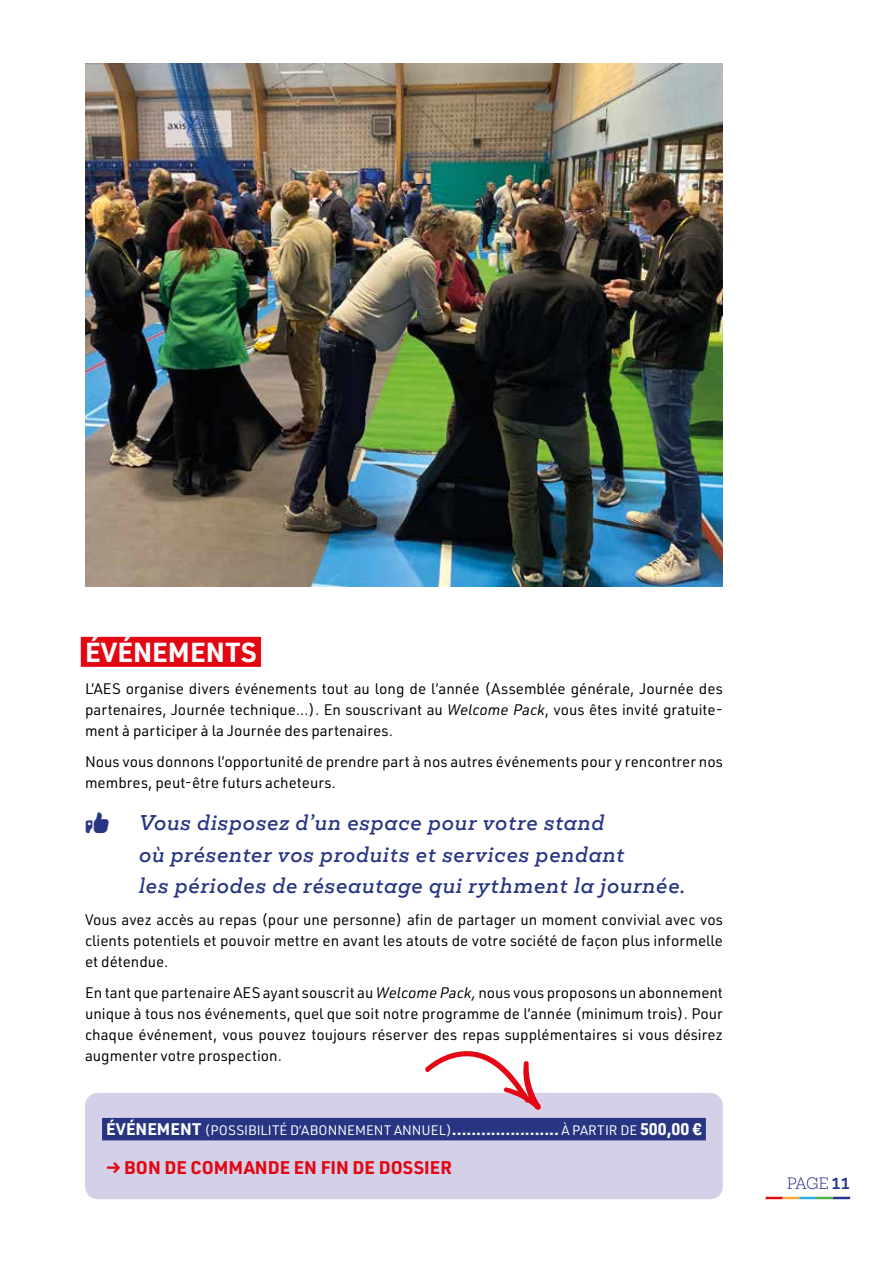
<style>
.page{position:relative;width:893px;height:1263px;background:#fff}
.page>*{position:absolute;margin:0;border:0;box-sizing:border-box;transform-origin:0 0}
.t1{font:700 27px "URWDIN";color:#fff}
.t2{font:italic 500 19.5px/31.5px "Mokoko";letter-spacing:.05em;color:#283583}
.t3{font:700 18px "URWDIN";color:#e30613}
.t4{font:15px/21px "URWDIN";color:#000;text-align:justify}
.t5{font:300 15px "Mokoko";color:#28348b}
.t6{font:13.5px "URWDIN";color:#fff}
.s1{font-style:italic}
.s2{font-family:"Breezi Icon Set";font-weight:400;font-style:normal;font-size:30px}
.s3{font-weight:700;font-size:16.5px}
.s4{font-weight:700}
</style>
<div class="page">
<svg style="left:765px;top:1197px;width:85px;height:2px"></svg>
<div style="left:81px;top:637px;width:180px;height:30px;background:#e30613"></div>
<div style="left:85px;top:1093px;width:638px;height:106px;background:#d3d0e7;border-radius:13px"></div>
<div style="left:102px;top:1118px;width:604px;height:22px;background:#283583"></div>
<img style="left:85px;top:64px;width:638px;height:523px">
<svg style="left:425px;top:1051px;width:116px;height:59px"></svg>
<h1 class="t1" style="left:85px;top:634px;width:173px">ÉVÉNEMENTS</h1>
<p class="t4" style="left:85px;top:677px;width:639px">L’AES organise divers événements tout au long de l’année (Assemblée générale, Journée des partenaires, Journée technique…). En souscrivant au <span class="s1">Welcome Pack</span>, vous êtes invité gratuite&shy;ment à participer à la Journée des partenaires.</p>
<p class="t4" style="left:85px;top:751px;width:639px">Nous vous donnons l’opportunité de prendre part à nos autres événements pour y rencontrer nos membres, peut-être futurs acheteurs.</p>
<h2 class="t2" style="left:139px;top:807px;width:548px;text-indent:-54px"><span class="s2">y</span> Vous disposez d’un espace pour votre stand<br>où présenter vos produits et services pendant<br>les périodes de réseautage qui rythment la journée.</h2>
<p class="t4" style="left:85px;top:908px;width:639px">Vous avez accès au repas (pour une personne) afin de partager un moment convivial avec vos clients potentiels et pouvoir mettre en avant les atouts de votre société de façon plus informelle et détendue.</p>
<p class="t4" style="left:85px;top:982px;width:639px">En tant que partenaire AES ayant souscrit au <span class="s1">Welcome Pack,</span> nous vous proposons un abonnement unique à tous nos événements, quel que soit notre programme de l’année (minimum trois). Pour chaque événement, vous pouvez toujours réserver des repas supplémentaires si vous désirez augmenter votre prospection.</p>
<p class="t6" style="left:106px;top:1121px;width:597px"><span class="s3">ÉVÉNEMENT</span> (POSSIBILITÉ D’ABONNEMENT ANNUEL)<span class="s3">......................</span> À PARTIR DE <span class="s3">500,00 €</span></p>
<p class="t3" style="left:106px;top:1155px;width:347px">→ BON DE COMMANDE EN FIN DE DOSSIER</p>
<p class="t5" style="left:787px;top:1173px;width:65px">PAGE <span class="s4">11</span></p>
</div>
